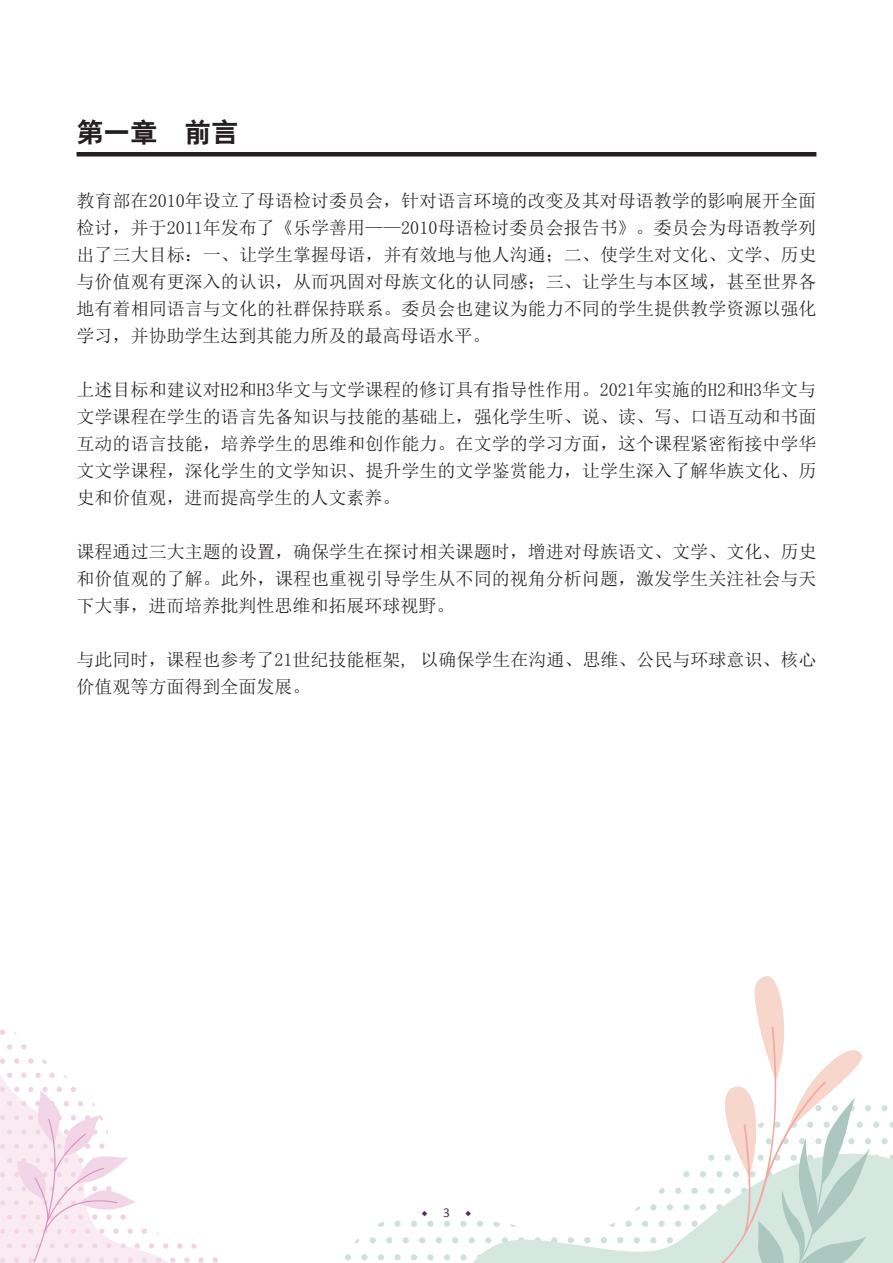
<style>
.page{position:relative;width:893px;height:1263px;background:#fff}
.page>*{position:absolute;margin:0;border:0;box-sizing:border-box;transform-origin:0 0}
.t1{font:27px "H Yb 2 gj";color:#231f20}
.t2{font:18px/27px "Sim Sun";color:#231f20;text-align:justify}
.t3{font:13.5px "Minion Pro";color:#542e5c}
.s1{font-family:"Calibri"}
</style>
<div class="page">
<svg style="left:378px;top:1222px;width:6px;height:5px"></svg>
<div style="left:394px;top:1221px;width:7px;height:6px;background:#d1e0db;border-radius:50%"></div>
<svg style="left:411px;top:1221px;width:6px;height:6px"></svg>
<div style="left:427px;top:1221px;width:7px;height:6px;background:#d1e0db;border-radius:50%"></div>
<svg style="left:444px;top:1221px;width:6px;height:6px"></svg>
<svg style="left:354px;top:1238px;width:5px;height:5px"></svg>
<svg style="left:370px;top:1237px;width:6px;height:6px"></svg>
<svg style="left:386px;top:1237px;width:6px;height:6px"></svg>
<svg style="left:403px;top:1237px;width:6px;height:6px"></svg>
<svg style="left:419px;top:1237px;width:6px;height:6px"></svg>
<svg style="left:436px;top:1237px;width:6px;height:6px"></svg>
<svg style="left:452px;top:1237px;width:6px;height:6px"></svg>
<svg style="left:345px;top:1254px;width:6px;height:6px"></svg>
<div style="left:361px;top:1254px;width:7px;height:6px;background:#d1e0db;border-radius:50%"></div>
<svg style="left:378px;top:1254px;width:6px;height:6px"></svg>
<div style="left:394px;top:1254px;width:7px;height:6px;background:#d1e0db;border-radius:50%"></div>
<svg style="left:411px;top:1254px;width:6px;height:6px"></svg>
<div style="left:427px;top:1254px;width:7px;height:6px;background:#d1e0db;border-radius:50%"></div>
<svg style="left:444px;top:1254px;width:6px;height:6px"></svg>
<svg style="left:458px;top:1105px;width:435px;height:158px"></svg>
<svg style="left:700px;top:976px;width:179px;height:287px"></svg>
<svg style="left:213px;top:1257px;width:5px;height:6px"></svg>
<svg style="left:0;top:1029px;width:5px;height:6px"></svg>
<svg style="left:0;top:1044px;width:204px;height:219px"></svg>
<div style="left:77px;top:152px;width:739px;height:5px;background:#231f20"></div>
<h1 class="t1" style="left:77px;top:119px;width:164px">第一章 前言</h1>
<p class="t2" style="left:77px;top:187px;width:741px">教育部在2010年设立了母语检讨委员会，针对语言环境的改变及其对母语教学的影响展开全面检讨，并于2011年发布了《乐学善用——2010母语检讨委员会报告书》。委员会为母语教学列出了三大目标：一、让学生掌握母语，并有效地与他人沟通；二、使学生对文化、文学、历史与价值观有更深入的认识，从而巩固对母族文化的认同感；三、让学生与本区域，甚至世界各地有着相同语言与文化的社群保持联系。委员会也建议为能力不同的学生提供教学资源以强化学习，并协助学生达到其能力所及的最高母语水平。</p>
<p class="t2" style="left:77px;top:376px;width:741px">上述目标和建议对H2和H3华文与文学课程的修订具有指导性作用。2021年实施的H2和H3华文与文学课程在学生的语言先备知识与技能的基础上，强化学生听、说、读、写、口语互动和书面互动的语言技能，培养学生的思维和创作能力。在文学的学习方面，这个课程紧密衔接中学华文文学课程，深化学生的文学知识、提升学生的文学鉴赏能力，让学生深入了解华族文化、历史和价值观，进而提高学生的人文素养。</p>
<p class="t2" style="left:77px;top:538px;width:741px">课程通过三大主题的设置，确保学生在探讨相关课题时，增进对母族语文、文学、文化、历史和价值观的了解。此外，课程也重视引导学生从不同的视角分析问题，激发学生关注社会与天下大事，进而培养批判性思维和拓展环球视野。</p>
<p class="t2" style="left:77px;top:646px;width:741px">与此同时，课程也参考了21世纪技能框架, 以确保学生在沟通、思维、公民与环球意识、核心价值观等方面得到全面发展。</p>
<p class="t3" style="left:421px;top:1204px;width:52px">◆ <span class="s1">3</span> ◆</p>
</div>
